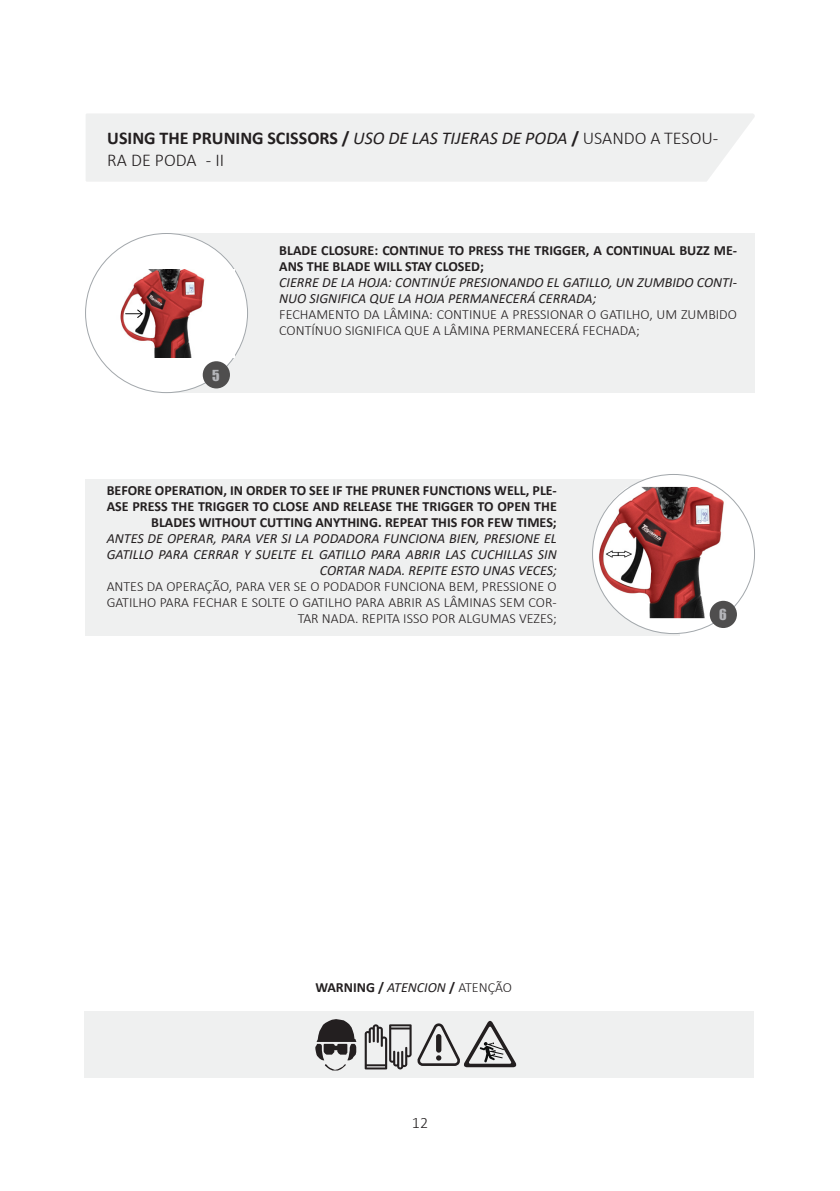
<style>
.page{position:relative;width:840px;height:1191px;background:#fff}
.page>*{position:absolute;margin:0;border:0;box-sizing:border-box;transform-origin:0 0}
.t1{font:700 18px/21.6px "Calibri";color:#231f20}
.t2{font:300 16px "Calibri";color:#231f20}
.t3{font:700 14px/16px "Calibri";color:#231f20}
.t4{font:300 14px/16px "Calibri";color:#231f20}
.t5{font:italic 14px/16px "Calibri";color:#231f20}
.t6{font:14px "Impact";color:#b4b5b9}
.s1{font-weight:400;font-style:italic}
.s2{font-weight:300}
</style>
<div class="page">
<div style="left:166px;top:233px;width:588px;height:159px;background:#eff0f0"></div>
<div style="left:86px;top:233px;width:162px;height:159px;background:#fff;border-radius:50%"></div>
<div style="left:85px;top:479px;width:594px;height:157px;background:#eff0f0"></div>
<div style="left:84px;top:1011px;width:669px;height:66px;background:#eff0f0"></div>
<svg style="left:364px;top:1024px;width:47px;height:45px"></svg>
<svg style="left:315px;top:1019px;width:41px;height:51px"></svg>
<svg style="left:417px;top:1020px;width:99px;height:47px"></svg>
<div style="left:592px;top:474px;width:162px;height:159px;background:#fff;border-radius:50%"></div>
<img style="left:592px;top:487px;width:161px;height:131px">
<div style="left:709px;top:601px;width:27px;height:27px;background:#4f4e4e;border-radius:50%"></div>
<div style="left:86px;top:114px;width:669px;height:68px;background:#eff0f0"></div>
<img style="left:120px;top:270px;width:85px;height:87px">
<div style="left:203px;top:361px;width:27px;height:27px;background:#4f4e4e;border-radius:50%"></div>
<img style="left:126px;top:309px;width:17px;height:8px">
<p class="t1" style="left:107px;top:127px;width:612px">USING THE PRUNING SCISSORS / <span class="s1">USO DE LAS TIJERAS DE PODA</span> / <span class="s2">USANDO A TESOU-<br>RA DE PODA - II</span></p>
<p class="t6" style="left:212px;top:364px;width:9px">5</p>
<p class="t3" style="left:279px;top:242px;width:459px">BLADE CLOSURE: CONTINUE TO PRESS THE TRIGGER, A CONTINUAL BUZZ ME-<br>ANS THE BLADE WILL STAY CLOSED;</p>
<p class="t5" style="left:279px;top:274px;width:459px">CIERRE DE LA HOJA: CONTINÚE PRESIONANDO EL GATILLO, UN ZUMBIDO CONTI-<br>NUO SIGNIFICA QUE LA HOJA PERMANECERÁ CERRADA;</p>
<p class="t4" style="left:279px;top:306px;width:459px">FECHAMENTO DA LÂMINA: CONTINUE A PRESSIONAR O GATILHO, UM ZUMBIDO<br>CONTÍNUO SIGNIFICA QUE A LÂMINA PERMANECERÁ FECHADA;</p>
<p class="t3" style="left:107px;top:482px;width:451px;text-align:right">BEFORE OPERATION, IN ORDER TO SEE IF THE PRUNER FUNCTIONS WELL, PLE-<br>ASE PRESS THE TRIGGER TO CLOSE AND RELEASE THE TRIGGER TO OPEN THE<br>BLADES WITHOUT CUTTING ANYTHING. REPEAT THIS FOR FEW TIMES;</p>
<p class="t5" style="left:107px;top:530px;width:451px;text-align:right">ANTES DE OPERAR, PARA VER SI LA PODADORA FUNCIONA BIEN, PRESIONE EL<br>GATILLO PARA CERRAR Y SUELTE EL GATILLO PARA ABRIR LAS CUCHILLAS SIN<br>CORTAR NADA. REPITE ESTO UNAS VECES;</p>
<p class="t4" style="left:107px;top:578px;width:451px;text-align:right">ANTES DA OPERAÇÃO, PARA VER SE O PODADOR FUNCIONA BEM, PRESSIONE O<br>GATILHO PARA FECHAR E SOLTE O GATILHO PARA ABRIR AS LÂMINAS SEM COR-<br>TAR NADA. REPITA ISSO POR ALGUMAS VEZES;</p>
<p class="t3" style="left:315px;top:979px;width:198px">WARNING / <span class="s1">ATENCION</span> / <span class="s2">ATENÇÃO</span></p>
<p class="t2" style="left:411px;top:1112px;width:18px">12</p>
<p class="t6" style="left:718px;top:604px;width:9px">6</p>
</div>
